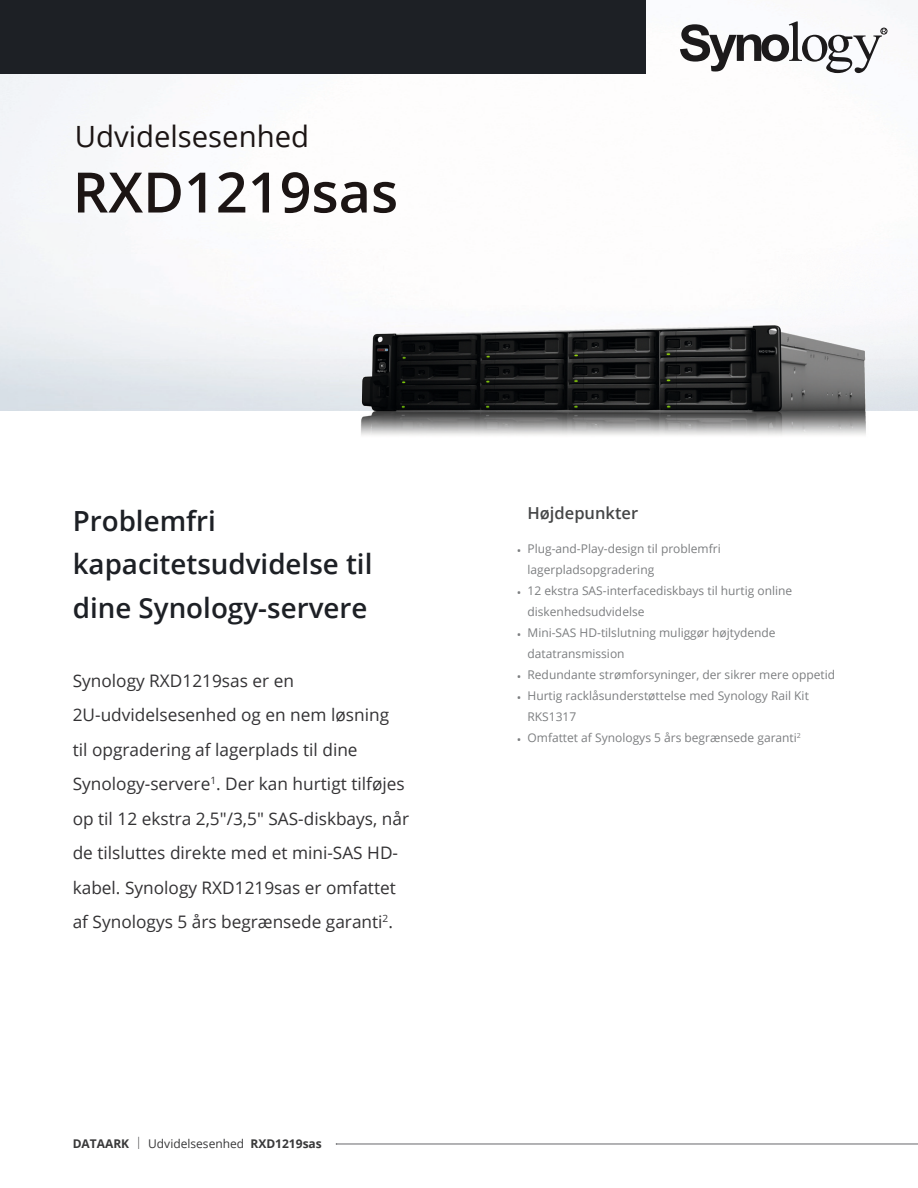
<style>
.page{position:relative;width:918px;height:1188px;background:#fff}
.page>*{position:absolute;margin:0;border:0;box-sizing:border-box;transform-origin:0 0}
.Model_Name{font:600 55.8px "Open Sans";color:#1c1514}
.Product_Type{font:29.25px "Open Sans";color:#1c1514}
.Introduction_Title{font:600 27.75px/43.5px "Open Sans";color:#1d2025}
.Introduction{font:17.25px/34.5px "Open Sans";color:#333234}
.Selling_Title{font:600 16.5px "Open Sans";color:#454647}
.t1{font:12px/21px "Open Sans";color:#7c7e80}
.t2{font:700 12px "Open Sans";color:#383839}
.s1{font-weight:300}
.s2{font-weight:400}
</style>
<div class="page">
<img style="left:0;top:73px;width:510px;height:182px">
<div style="left:0;top:0;width:645px;height:73px;background:#1d2025"></div>
<svg style="left:680px;top:21px;width:207px;height:52px"></svg>
<hr style="left:336px;top:1144px;width:582px;height:1px;background:#67686b">
<img style="left:350px;top:299px;width:529px;height:137px">
<p class="Product_Type" style="left:75px;top:117px;width:236px">Udvidelsesenhed</p>
<p class="Model_Name" style="left:73px;top:154px;width:327px">RXD1219sas</p>
<p class="Introduction_Title" style="left:73px;top:498px;width:301px">Problemfri kapacitetsudvidelse til dine Synology-servere</p>
<p class="Introduction" style="left:73px;top:663px;width:338px">Synology RXD1219sas er en 2U-udvidelsesenhed og en nem løsning<br>til opgradering af lagerplads til dine Synology-servere<sup>1</sup>. Der kan hurtigt tilføjes op til 12 ekstra 2,5"/3,5" SAS-diskbays, når de tilsluttes direkte med et mini-SAS HD&shy;kabel. Synology RXD1219sas er omfattet af Synologys 5 års begrænsede garanti<sup>2</sup>.</p>
<p class="t2" style="left:73px;top:1135px;width:251px">DATAARK <span class="s1">|</span> <span class="s2">Udvidelsesenhed</span> RXD1219sas</p>
<p class="Selling_Title" style="left:528px;top:501px;width:112px">Højdepunkter</p>
<p class="t1" style="left:528px;top:538px;width:195px;text-indent:-11px">• Plug-and-Play-design til problemfri lagerpladsopgradering</p>
<p class="t1" style="left:528px;top:580px;width:266px;text-indent:-11px">• 12 ekstra SAS-interfacediskbays til hurtig online diskenhedsudvidelse</p>
<p class="t1" style="left:528px;top:622px;width:250px;text-indent:-11px">• Mini-SAS HD-tilslutning muliggør højtydende datatransmission</p>
<p class="t1" style="left:517px;top:664px;width:320px">• Redundante strømforsyninger, der sikrer mere oppetid</p>
<p class="t1" style="left:528px;top:685px;width:283px;text-indent:-11px">• Hurtig racklåsunderstøttelse med Synology Rail Kit<br>RKS1317</p>
<p class="t1" style="left:517px;top:727px;width:286px">• Omfattet af Synologys 5 års begrænsede garanti<sup>2</sup></p>
</div>
